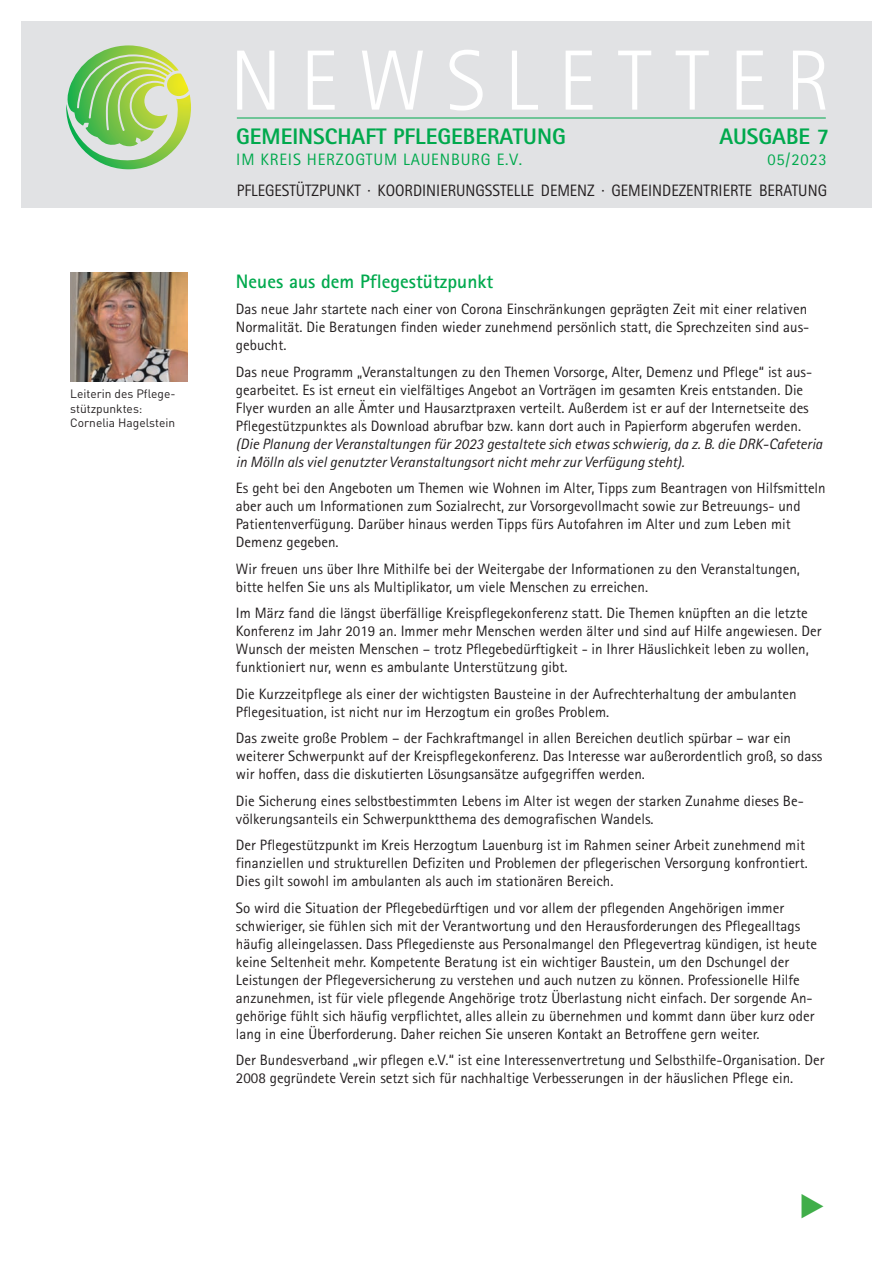
<style>
.page{position:relative;width:893px;height:1263px;background:#fff}
.page>*{position:absolute;margin:0;border:0;box-sizing:border-box;transform-origin:0 0}
.t1{font:300 85.5px "Rotis Sans Serif";letter-spacing:.235em;color:#fff}
.t2{font:31.5px "European Pi Three";color:#40ae49}
.t3{font:800 22.5px "Rotis Sans Serif";color:#00a94d}
.t4{font:700 19.5px "Rotis Sans Serif";color:#00a94d}
.t5{font:16.5px "Rotis Sans Serif";color:#231f20;scale:.96 1}
.t6{font:16.5px "Rotis Sans Serif";letter-spacing:.05em;color:#00a94d}
.t7{font:15px/18px "Rotis Sans Serif";color:#231f20}
.t8{font:italic 15px/18px "Rotis Sans Serif";color:#231f20}
.t9{font:12px/14.4px "DINOT";color:#231f20}
</style>
<div class="page">
<div style="left:21px;top:21px;width:851px;height:187px;background:#e1e2e4"></div>
<svg style="left:66px;top:45px;width:125px;height:124px"></svg>
<hr style="left:237px;top:118px;width:589px;height:1px;background:#00a94d">
<img style="left:70px;top:272px;width:117px;height:109px">
<p class="t9" style="left:70px;top:387px;width:107px">Leiterin des Pflege&shy;stützpunktes:<br>Cornelia Hagelstein</p>
<h1 class="t1" style="left:230px;top:32px;width:603px">NEWSLETTER</h1>
<h3 class="t3" style="left:236px;top:122px;width:331px">GEMEINSCHAFT PFLEGEBERATUNG</h3>
<p class="t6" style="left:236px;top:150px;width:287px">IM KREIS HERZOGTUM LAUENBURG E.V.</p>
<h3 class="t3" style="left:719px;top:122px;width:112px">AUSGABE 7</h3>
<p class="t6" style="left:767px;top:150px;width:61px">05/2023</p>
<p class="t5" style="left:237px;top:181px;width:616px">PFLEGESTÜTZPUNKT · KOORDINIERUNGSSTELLE DEMENZ · GEMEINDEZENTRIERTE BERATUNG</p>
<h3 class="t4" style="left:236px;top:269px;width:259px">Neues aus dem Pflegestützpunkt</h3>
<p class="t7" style="left:236px;top:300px;width:575px">Das neue Jahr startete nach einer von Corona Einschränkungen geprägten Zeit mit einer relativen<br>Normalität. Die Beratungen finden wieder zunehmend persönlich statt, die Sprechzeiten sind aus&shy;gebucht.</p>
<p class="t7" style="left:236px;top:363px;width:578px">Das neue Programm „Veranstaltungen zu den Themen Vorsorge, Alter, Demenz und Pflege“ ist aus&shy;gearbeitet. Es ist erneut ein vielfältiges Angebot an Vorträgen im gesamten Kreis entstanden. Die Flyer wurden an alle Ämter und Hausarztpraxen verteilt. Außerdem ist er auf der Internetseite des Pflegestützpunktes als Download abrufbar bzw. kann dort auch in Papierform abgerufen werden.</p>
<p class="t8" style="left:236px;top:435px;width:588px">(Die Planung der Veranstaltungen für 2023 gestaltete sich etwas schwierig, da z. B. die DRK-Cafeteria in Mölln als viel genutzter Veranstaltungsort nicht mehr zur Verfügung steht).</p>
<p class="t7" style="left:236px;top:479px;width:591px">Es geht bei den Angeboten um Themen wie Wohnen im Alter, Tipps zum Beantragen von Hilfsmitteln aber auch um Informationen zum Sozialrecht, zur Vorsorgevollmacht sowie zur Betreuungs- und Patientenverfügung. Darüber hinaus werden Tipps fürs Autofahren im Alter und zum Leben mit Demenz gegeben.</p>
<p class="t7" style="left:236px;top:560px;width:565px">Wir freuen uns über Ihre Mithilfe bei der Weitergabe der Informationen zu den Veranstaltungen, bitte helfen Sie uns als Multiplikator, um viele Menschen zu erreichen.</p>
<p class="t7" style="left:236px;top:604px;width:587px">Im März fand die längst überfällige Kreispflegekonferenz statt. Die Themen knüpften an die letzte Konferenz im Jahr 2019 an. Immer mehr Menschen werden älter und sind auf Hilfe angewiesen. Der Wunsch der meisten Menschen – trotz Pflegebedürftigkeit - in Ihrer Häuslichkeit leben zu wollen, funktioniert nur, wenn es ambulante Unterstützung gibt.</p>
<p class="t7" style="left:236px;top:685px;width:562px">Die Kurzzeitpflege als einer der wichtigsten Bausteine in der Aufrechterhaltung der ambulanten<br>Pflegesituation, ist nicht nur im Herzogtum ein großes Problem.</p>
<p class="t7" style="left:236px;top:729px;width:588px">Das zweite große Problem – der Fachkraftmangel in allen Bereichen deutlich spürbar – war ein weiterer Schwerpunkt auf der Kreispflegekonferenz. Das Interesse war außerordentlich groß, so dass wir hoffen, dass die diskutierten Lösungsansätze aufgegriffen werden.</p>
<p class="t7" style="left:236px;top:792px;width:569px">Die Sicherung eines selbstbestimmten Lebens im Alter ist wegen der starken Zunahme dieses Be&shy;völkerungsanteils ein Schwerpunktthema des demografischen Wandels.</p>
<p class="t7" style="left:236px;top:836px;width:573px">Der Pflegestützpunkt im Kreis Herzogtum Lauenburg ist im Rahmen seiner Arbeit zunehmend mit finanziellen und strukturellen Defiziten und Problemen der pflegerischen Versorgung konfrontiert.<br>Dies gilt sowohl im ambulanten als auch im stationären Bereich.</p>
<p class="t7" style="left:236px;top:899px;width:583px">So wird die Situation der Pflegebedürftigen und vor allem der pflegenden Angehörigen immer schwieriger, sie fühlen sich mit der Verantwortung und den Herausforderungen des Pflegealltags häufig alleingelassen. Dass Pflegedienste aus Personalmangel den Pflegevertrag kündigen, ist heute keine Seltenheit mehr. Kompetente Beratung ist ein wichtiger Baustein, um den Dschungel der Leistungen der Pflegeversicherung zu verstehen und auch nutzen zu können. Professionelle Hilfe anzunehmen, ist für viele pflegende Angehörige trotz Überlastung nicht einfach. Der sorgende An&shy;gehörige fühlt sich häufig verpflichtet, alles allein zu übernehmen und kommt dann über kurz oder lang in eine Überforderung. Daher reichen Sie unseren Kontakt an Betroffene gern weiter.</p>
<p class="t7" style="left:236px;top:1051px;width:590px">Der Bundesverband „wir pflegen e.V.“ ist eine Interessenvertretung und Selbsthilfe-Organisation. Der<br>2008 gegründete Verein setzt sich für nachhaltige Verbesserungen in der häuslichen Pflege ein.</p>
<h2 class="t2" style="left:799px;top:1186px;width:28px">E</h2>
</div>
